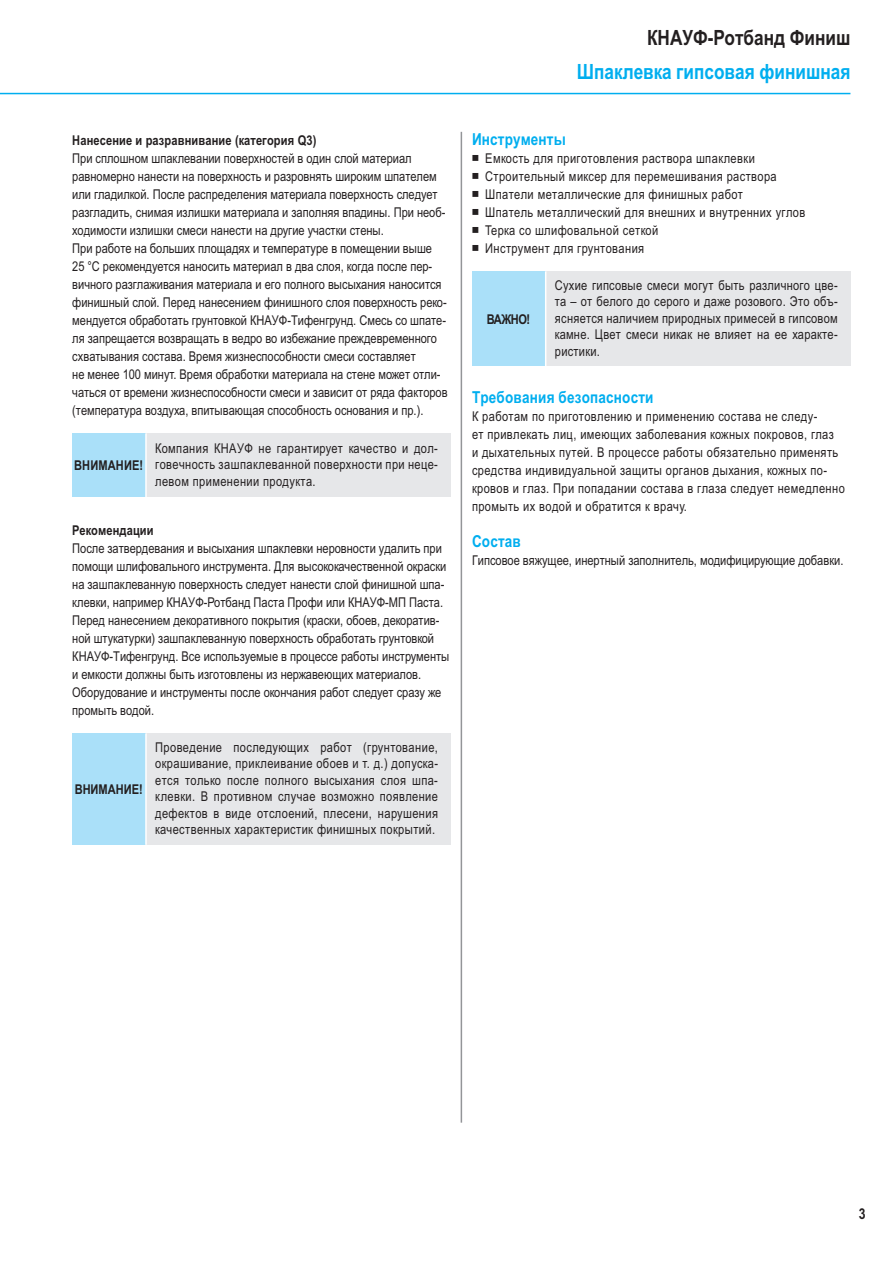
<style>
.page{position:relative;width:893px;height:1263px;background:#fff}
.page>*{position:absolute;margin:0;border:0;box-sizing:border-box;transform-origin:0 0}
.t1{font:700 21px "Arial Narrow MT Pro Cyr";color:#00aeef}
.t2{font:700 21px "Arial Narrow MT Pro Cyr";color:#231f20}
.t3{font:700 16.5px "Arial Narrow MT Pro Cyr";letter-spacing:.01em;color:#00aeef}
.t4{font:700 15px "Arial Narrow MT Pro Cyr";color:#231f20}
.t5{font:13.5px/18px "Arial Narrow MT Pro Cyr";color:#231f20;text-align:justify}
.t6{font:13.5px/18px "Arial Narrow MT Pro Cyr";letter-spacing:.03em;color:#231f20}
.t7{font:700 13.5px "Arial Narrow MT Pro Cyr";letter-spacing:.01em;color:#231f20}
.s1{font-family:"Arial Unicode MS"}
</style>
<div class="page">
<hr style="left:0;top:93px;width:850px;height:1px;background:#00aeef">
<hr style="left:461px;top:132px;width:1px;height:991px;background:#939598">
<div style="left:72px;top:433px;width:74px;height:64px;background:#aae0f9"></div>
<div style="left:146px;top:433px;width:305px;height:64px;background:#e6e7e9"></div>
<hr style="left:145px;top:433px;width:2px;height:64px;background:#fff">
<div style="left:72px;top:733px;width:74px;height:112px;background:#aae0f9"></div>
<div style="left:146px;top:733px;width:305px;height:112px;background:#e6e7e9"></div>
<hr style="left:145px;top:733px;width:2px;height:112px;background:#fff">
<div style="left:472px;top:271px;width:74px;height:95px;background:#aae0f9"></div>
<div style="left:546px;top:271px;width:304px;height:95px;background:#e6e7e9"></div>
<hr style="left:545px;top:271px;width:1px;height:95px;background:#fff">
<p class="t7" style="left:72px;top:136px;width:246px">Нанесение и разравнивание (категория Q3)</p>
<p class="t5" style="left:72px;top:151px;width:377px;text-align:left">При сплошном шпаклевании поверхностей в один слой материал равномерно нанести на поверхность и разровнять широким шпателем или гладилкой. После распределения материала поверхность следует разгладить, снимая излишки материала и заполняя впадины. При необ&shy;ходимости излишки смеси нанести на другие участки стены.<br>При работе на больших площадях и температуре в помещении выше 25 °С рекомендуется наносить материал в два слоя, когда после пер&shy;вичного разглаживания материала и его полного высыхания наносится финишный слой. Перед нанесением финишного слоя поверхность реко&shy;мендуется обработать грунтовкой КНАУФ-Тифенгрунд. Смесь со шпате&shy;ля запрещается возвращать в ведро во избежание преждевременного схватывания состава. Время жизнеспособности смеси составляет<br>не ме нее 100 минут. Время обработки материала на стене может отли&shy;чаться от времени жизнеспособности смеси и зависит от ряда факторов (температура воздуха, впитывающая способность основания и пр.).</p>
<p class="t7" style="left:74px;top:460px;width:71px">ВНИМАНИЕ!</p>
<p class="t5" style="left:155px;top:441px;width:284px;line-height:16.5px">Компания КНАУФ не гарантирует качество и дол&shy;говечность зашпаклеванной поверхности при неце&shy;левом применении продукта.</p>
<p class="t7" style="left:72px;top:526px;width:83px">Рекомендации</p>
<p class="t5" style="left:72px;top:541px;width:379px;text-align:left">После затвердевания и высыхания шпаклевки неровности удалить при помощи шлифовального инструмента. Для высококачественной окраски на зашпаклеванную поверхность следует нанести слой финишной шпа&shy;клевки, например КНАУФ-Ротбанд Паста Профи или КНАУФ-МП Паста.<br>Перед нанесением декоративного покрытия (краски, обоев, декоратив&shy;ной штукатурки) зашпаклеванную поверхность обработать грунтовкой КНАУФ-Тифенгрунд. Все используемые в процессе работы инструменты и емкости должны быть изготовлены из нержавеющих материалов.<br>Оборудование и инструменты после окончания работ следует сразу же промыть водой.</p>
<p class="t7" style="left:75px;top:784px;width:70px">ВНИМАНИЕ!</p>
<p class="t5" style="left:155px;top:740px;width:284px;line-height:16.5px">Проведение последующих работ (грунтование, окрашивание, приклеивание обоев и т. д.) допуска&shy;ется только после полного высыхания слоя шпа&shy;клевки. В противном случае возможно появление дефектов в виде отслоений, плесени, нарушения качественных характеристик финишных покрытий.</p>
<h1 class="t2" style="left:647px;top:30px;width:205px">КНАУФ-Ротбанд Финиш</h1>
<h1 class="t1" style="left:577px;top:64px;width:275px">Шпаклевка гипсовая финишная</h1>
<p class="t3" style="left:472px;top:133px;width:95px">Инструменты</p>
<p class="t6" style="left:472px;top:151px;width:335px"><span class="s1">￭</span> Емкость для приготовления раствора шпаклевки<br><span class="s1">￭</span> Строительный миксер для перемешивания раствора<br><span class="s1">￭</span> Шпатели металлические для финишных работ<br><span class="s1">￭</span> Шпатель металлический для внешних и внутренних углов<span class="s1">￭</span> Терка со шлифовальной сеткой<br><span class="s1">￭</span> Инструмент для грунтования</p>
<p class="t5" style="left:555px;top:278px;width:284px;line-height:16.5px">Сухие гипсовые смеси могут быть различного цве&shy;та – от белого до серого и даже розового. Это объ&shy;ясняется наличием природных примесей в гипсовом камне. Цвет смеси никак не влияет на ее характе&shy;ристики.</p>
<p class="t3" style="left:472px;top:391px;width:183px">Требования безопасности</p>
<p class="t6" style="left:472px;top:409px;width:374px">К работам по приготовлению и применению состава не следу-<br>ет привлекать лиц, имеющих заболевания кожных покровов, глаз<br>и дыхательных путей. В процессе работы обязательно применять средства индивидуальной защиты органов дыхания, кожных по&shy;кровов и глаз. При попадании состава в глаза следует немедленно промыть их водой и обратится к врачу.</p>
<p class="t3" style="left:472px;top:535px;width:50px">Состав</p>
<p class="t5" style="left:472px;top:553px;width:373px">Гипсовое вяжущее, инертный заполнитель, модифицирующие добавки.</p>
<p class="t7" style="left:487px;top:314px;width:45px">ВАЖНО!</p>
<p class="t4" style="left:859px;top:1208px;width:8px">3</p>
</div>
